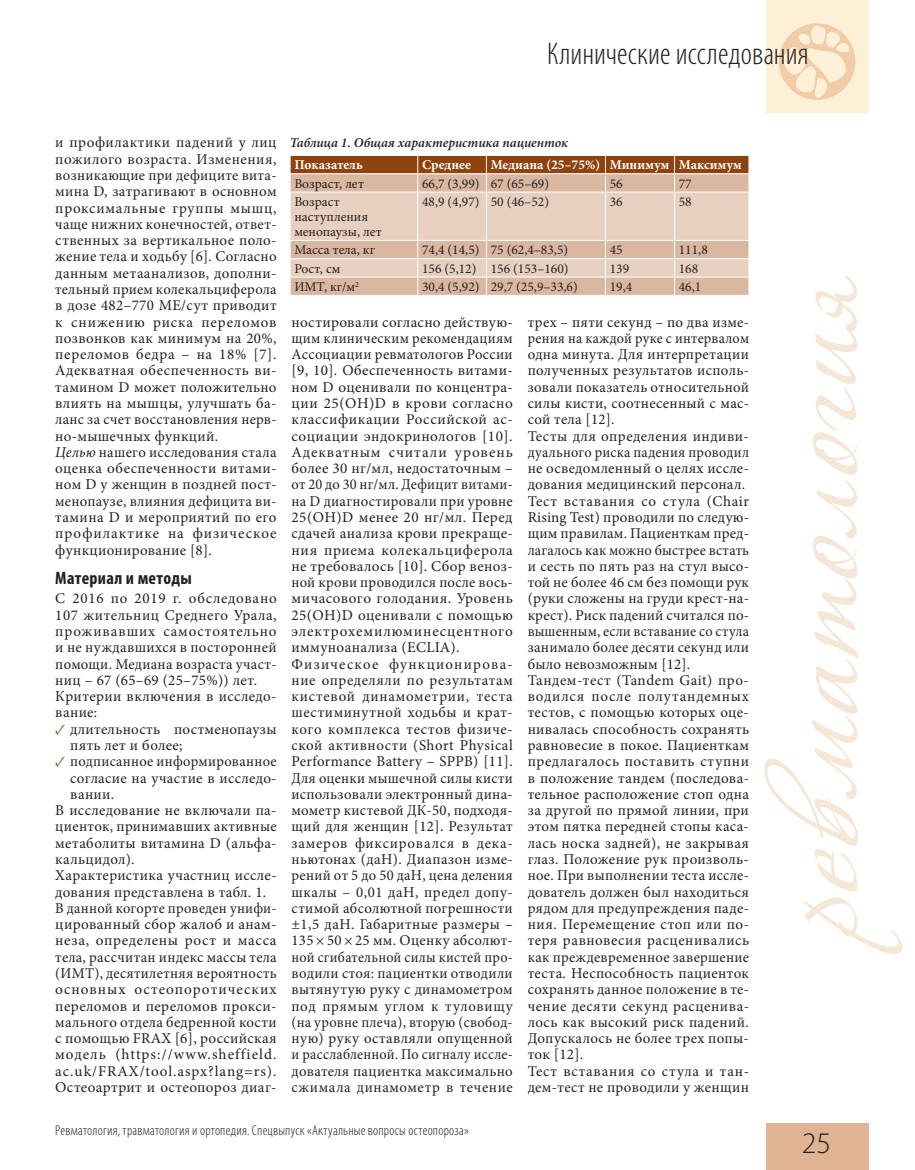
<style>
.page{position:relative;width:915px;height:1170px;background:#fff}
.page>*{position:absolute;margin:0;border:0;box-sizing:border-box;transform-origin:0 0}
.t1{font:300 condensed 31.5px "Myriad Pro";color:#231f20}
.t2{font:300 30px "Myriad Pro";color:#231f20}
.t3{font:700 condensed 18px "Myriad Pro";letter-spacing:.015em;color:#231f20}
.t4{font:15px/16.2px "Minion Pro";letter-spacing:.025em;color:#231f20}
.t5{font:15px "Minion Pro";letter-spacing:.025em;color:#231f20;scale:.96 1}
.t6{font:15px "Minion Pro";letter-spacing:.065em;color:#231f20}
.t7{font:15px "Minion Pro";letter-spacing:.06em;color:#231f20}
.t8{font:15px "Minion Pro";letter-spacing:.045em;color:#231f20}
.t9{font:300 condensed 14.25px "Myriad Pro";letter-spacing:.015em;color:#231f20}
.t10{font:13.5px/15px "Minion Pro";color:#231f20}
.t11{font:700 13.5px "Minion Pro";color:#fff}
.t12{font:italic 600 13.5px "Minion Pro";color:#231f20}
.s1{font-style:italic}
.s2{color:#8e430f}
</style>
<div class="page">
<div style="left:765px;top:0;width:102px;height:113px;background:#fef0d6"></div>
<div style="left:778px;top:23px;width:77px;height:77px;background:#f0cca7;border-radius:50%"></div>
<svg style="left:781px;top:24px;width:69px;height:75px"></svg>
<svg style="left:764px;top:275px;width:138px;height:678px"></svg>
<div style="left:765px;top:1123px;width:102px;height:46px;background:#e0b493"></div>
<svg style="left:290px;top:155px;width:459px;height:140px;background:#d9b8a2"></svg>
<hr style="left:674px;top:173px;width:75px;height:1px;background:#fff">
<h1 class="t1" style="left:547px;top:35px;width:263px">Клинические исследования</h1>
<p class="t4" style="left:55px;top:135px;width:223px">и профилактики падений у лиц пожилого возраста. Изменения, возникающие при дефиците вита&shy;мина D, затрагивают в основном проксимальные группы мышц, чаще нижних конечностей, ответ&shy;ственных за вертикальное поло&shy;жение тела и ходьбу [6]. Согласно данным метаанализов, дополни&shy;тельный прием колекальциферола в дозе 482–770 МЕ/сут приводит к снижению риска переломов позвонков как минимум на 20%, переломов бедра – на 18% [7].<br>Адекватная обеспеченность ви&shy;тамином D может положительно влиять на мышцы, улучшать ба&shy;ланс за счет восстановления нерв&shy;но-мышечных функций.<br><span class="s1">Целью</span> нашего исследования стала оценка обеспеченности витами&shy;ном D у женщин в поздней пост&shy;менопаузе, влияния дефицита ви&shy;тамина D и мероприятий по его профилактике на физическое функционирование [8].</p>
<p class="t3" style="left:55px;top:566px;width:138px">Материал и методы</p>
<p class="t4" style="left:55px;top:590px;width:223px">С 2016 по 2019 г. обследовано<br>107 жительниц Среднего Урала, проживавших самостоятельно и не нуждавшихся в посторонней помощи. Медиана возраста участ&shy;ниц – 67 (65–69 (25–75%)) лет.<br>Критерии включения в исследо&shy;вание:</p>
<p class="t4" style="left:70px;top:720px;width:208px;text-indent:-15px"><span class="s2">✓</span> длительность постменопаузы пять лет и более;</p>
<p class="t5" style="left:55px;top:751px;width:232px"><span class="s2">✓</span> подписанное информированное</p>
<p class="t4" style="left:70px;top:769px;width:208px">согласие на участие в исследо-</p>
<p class="t4" style="left:70px;top:786px;width:46px">вании.</p>
<p class="t4" style="left:55px;top:802px;width:223px">В исследование не включали па-</p>
<p class="t4" style="left:55px;top:818px;width:223px">циенток, принимавших активные</p>
<p class="t4" style="left:55px;top:834px;width:223px">метаболиты витамина D (альфа-</p>
<p class="t4" style="left:55px;top:851px;width:81px">кальцидол).</p>
<p class="t4" style="left:55px;top:867px;width:223px">Характеристика участниц иссле-</p>
<p class="t4" style="left:55px;top:883px;width:212px">дования представлена в табл. 1.</p>
<p class="t5" style="left:55px;top:897px;width:232px">В данной когорте проведен унифи-</p>
<p class="t4" style="left:55px;top:916px;width:223px">цированный сбор жалоб и анам-</p>
<p class="t8" style="left:55px;top:930px;width:223px">неза, определены рост и масса</p>
<p class="t4" style="left:55px;top:948px;width:223px">тела, рассчитан индекс массы тела</p>
<p class="t4" style="left:55px;top:965px;width:223px">(ИМТ), десятилетняя вероятность</p>
<p class="t6" style="left:55px;top:979px;width:223px">основных остеопоротических</p>
<p class="t4" style="left:55px;top:997px;width:223px">переломов и переломов прокси-</p>
<p class="t4" style="left:55px;top:1013px;width:223px">мального отдела бедренной кости</p>
<p class="t4" style="left:55px;top:1030px;width:223px">с помощью FRAX [6], российская</p>
<p class="t6" style="left:55px;top:1044px;width:223px">модель (https://www.sheffield.</p>
<p class="t7" style="left:55px;top:1060px;width:223px">ac.uk/FRAX/tool.aspx?lang=rs).</p>
<p class="t4" style="left:55px;top:1078px;width:223px">Остеоартрит и остеопороз диаг-</p>
<p class="t12" style="left:289px;top:133px;width:280px">Таблица 1. Общая характеристика пациенток</p>
<p class="t11" style="left:294px;top:156px;width:70px">Показатель</p>
<p class="t11" style="left:422px;top:156px;width:51px">Среднее</p>
<p class="t11" style="left:490px;top:156px;width:253px">Медиана (25–75%) Минимум Максимум</p>
<p class="t10" style="left:294px;top:176px;width:71px">Возраст, лет</p>
<p class="t10" style="left:422px;top:176px;width:128px">66,7 (3,99) 67 (65–69)</p>
<p class="t10" style="left:609px;top:176px;width:14px">56</p>
<p class="t10" style="left:678px;top:176px;width:14px">77</p>
<p class="t10" style="left:294px;top:194px;width:89px">Возраст наступления менопаузы, лет</p>
<p class="t10" style="left:422px;top:194px;width:128px">48,9 (4,97) 50 (46–52)</p>
<p class="t10" style="left:609px;top:194px;width:14px">36</p>
<p class="t10" style="left:678px;top:194px;width:14px">58</p>
<p class="t10" style="left:294px;top:243px;width:82px">Масса тела, кг</p>
<p class="t10" style="left:422px;top:243px;width:148px">74,4 (14,5) 75 (62,4–83,5)</p>
<p class="t10" style="left:609px;top:243px;width:14px">45</p>
<p class="t10" style="left:678px;top:243px;width:30px">111,8</p>
<p class="t10" style="left:294px;top:261px;width:48px">Рост, см</p>
<p class="t10" style="left:422px;top:261px;width:148px">156 (5,12) 156 (153–160)</p>
<p class="t10" style="left:609px;top:261px;width:21px">139</p>
<p class="t10" style="left:678px;top:261px;width:21px">168</p>
<p class="t10" style="left:294px;top:279px;width:66px">ИМТ, кг/м<sup>2</sup></p>
<p class="t10" style="left:422px;top:279px;width:157px">30,4 (5,92) 29,7 (25,9–33,6)</p>
<p class="t10" style="left:609px;top:279px;width:24px">19,4</p>
<p class="t10" style="left:678px;top:279px;width:24px">46,1</p>
<p class="t4" style="left:291px;top:314px;width:223px">ностировали согласно действую&shy;щим клиническим рекомендациям<br>Ассоциации ревматологов России [9, 10]. Обеспеченность витами&shy;ном D оценивали по концентра&shy;ции 25(OH)D в крови согласно классификации Российской ас&shy;социации эндокринологов [10].<br>Адекватным считали уровень более 30 нг/мл, недостаточным – от 20 до 30 нг/мл. Дефицит витами&shy;на D диагностировали при уровне<br>25(OH)D менее 20 нг/мл. Перед сдачей анализа крови прекраще&shy;ния приема колекальциферола не требовалось [10]. Сбор веноз&shy;ной крови проводился после вось&shy;мичасового голодания. Уровень<br>25(ОН)D оценивали с помощью электрохемилюминесцентного иммуноанализа (ECLIA).<br>Физическое функционирова&shy;ние определяли по результатам кистевой динамометрии, теста шестиминутной ходьбы и крат&shy;кого комплекса тестов физиче&shy;ской активности (Short Physical<br>Performance Battery – SPPB) [11].<br>Для оценки мышечной силы кисти использовали электронный дина&shy;мометр кистевой ДК-50, подходя&shy;щий для женщин [12]. Результат замеров фиксировался в дека&shy;ньютонах (даН). Диапазон изме&shy;рений от 5 до 50 даН, цена деления шкалы – 0,01 даН, предел допу&shy;стимой абсолютной погрешности ±1,5 даН. Габаритные размеры –<br>135 × 50 × 25 мм. Оценку абсолют&shy;ной сгибательной силы кистей про&shy;водили стоя: пациентки отводили вытянутую руку с динамометром под прямым углом к туловищу (на уровне плеча), вторую (свобод&shy;ную) руку оставляли опущенной и расслабленной. По сигналу иссле&shy;дователя пациент ка максимально сжимала динамометр в течение</p>
<p class="t4" style="left:527px;top:314px;width:223px">трех – пяти секунд – по два изме&shy;рения на каждой руке с интервалом одна минута. Для интерпретации полученных результатов исполь&shy;зовали показатель относительной силы кисти, соотнесенный с мас&shy;сой тела [12].<br>Тесты для определения индиви&shy;дуального риска падения проводил не осведомленный о целях иссле&shy;дования медицинский персонал.<br>Тест вставания со стула (Chair<br>Rising Test) проводили по следую&shy;щим правилам. Пациенткам пред&shy;лагалось как можно быстрее встать и сесть по пять раз на стул высо&shy;той не более 46 см без помощи рук (руки сложены на груди крест-на&shy;крест). Риск падений считался по&shy;вышенным, если вставание со стула занимало более десяти секунд или было невоз можным [12].<br>Тандем-тест (Tandem Gait) про&shy;водился после полутандемных тестов, с помощью которых оце&shy;нивалась способность сохранять равновесие в покое. Пациенткам предлагалось поставить ступни в положение тандем (последова&shy;тельное расположение стоп одна за другой по прямой линии, при этом пятка передней стопы каса&shy;лась носка задней), не закрывая глаз. Положение рук произволь&shy;ное. При выполнении теста иссле&shy;дователь должен был находиться рядом для предупреждения паде&shy;ния. Перемещение стоп или по&shy;теря равновесия расценивались как преждевременное завершение теста. Неспособность пациенток сохранять данное положение в те&shy;чение десяти секунд расценива&shy;лось как высокий риск падений.<br>Допускалось не более трех попы&shy;ток [12].<br>Тест вставания со стула и тан&shy;дем-тест не проводили у женщин</p>
<p class="t9" style="left:55px;top:1121px;width:415px">Ревматология, травматология и ортопедия. Спецвыпуск «Актуальные вопросы остеопороза»</p>
<h2 class="t2" style="left:801px;top:1125px;width:31px">25</h2>
</div>
